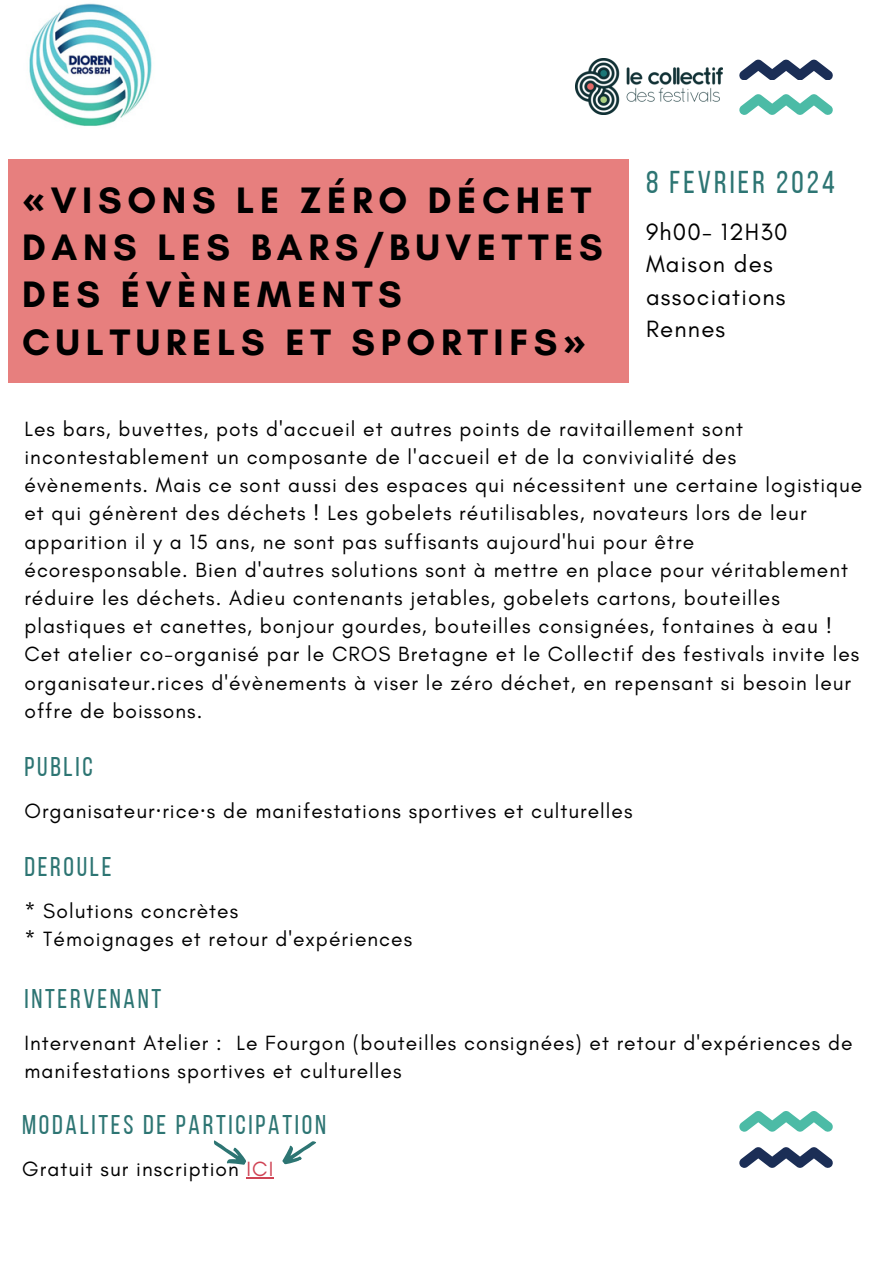
<style>
.page{position:relative;width:893px;height:1264px;background:#fff}
.page>*{position:absolute;margin:0;border:0;box-sizing:border-box;transform-origin:0 0}
.t1{font:700 37.5px/47.2px "Glacial Indifference";letter-spacing:.15em;color:#000}
.t2{font:31.5px "Bebas Neue";letter-spacing:.1em;color:#2d7573}
.t3{font:27px "Bebas Neue";letter-spacing:.1em;color:#2d7573}
.t4{font:24px/32.2px "Glacial Indifference";letter-spacing:.05em;color:#000}
.t5{font:21px/28.2px "Glacial Indifference";letter-spacing:.05em;color:#000}
.s1{font-family:"Noto Sans"}
.s2{color:#cf4354}
</style>
<div class="page">
<svg style="left:739px;top:94px;width:93px;height:20px"></svg>
<svg style="left:739px;top:60px;width:93px;height:20px"></svg>
<svg style="left:739px;top:1111px;width:93px;height:20px"></svg>
<svg style="left:739px;top:1147px;width:93px;height:20px"></svg>
<div style="left:8px;top:160px;width:620px;height:223px;background:#e77f7e"></div>
<img style="left:29px;top:3px;width:123px;height:124px">
<svg style="left:214px;top:1140px;width:102px;height:38px"></svg>
<img style="left:576px;top:58px;width:146px;height:56px">
<p class="t1" style="left:22px;top:176px;width:582px"><span class="s1">«</span>VISONS LE ZÉRO DÉCHET<br>DANS LES BARS/BUVETTES<br>DES ÉVÈNEMENTS<br>CULTURELS ET SPORTIFS<span class="s1">»</span></p>
<p class="t2" style="left:646px;top:169px;width:190px">8 FEVRIER 2024</p>
<p class="t4" style="left:646px;top:216px;width:143px">9h00- 12H30</p>
<p class="t4" style="left:646px;top:248px;width:141px">Maison des associations</p>
<p class="t4" style="left:646px;top:312px;width:81px">Rennes</p>
<p class="t5" style="left:24px;top:414px;width:839px">Les bars, buvettes, pots d'accueil et autres points de ravitaillement sont incontestablement un composante de l'accueil et de la convivialité des évènements. Mais ce sont aussi des espaces qui nécessitent une certaine logistique et qui génèrent des déchets ! Les gobelets réutilisables, novateurs lors de leur apparition il y a 15 ans, ne sont pas suffisants aujourd'hui pour être écoresponsable. Bien d'autres solutions sont à mettre en place pour véritablement réduire les déchets. Adieu contenants jetables, gobelets cartons, bouteilles plastiques et canettes, bonjour gourdes, bouteilles consignées, fontaines à eau !<br>Cet atelier co-organisé par le CROS Bretagne et le Collectif des festivals invite les organisateur.rices d'évènements à viser le zéro déchet, en repensant si besoin leur offre de boissons.</p>
<p class="t3" style="left:24px;top:755px;width:70px">PUBLIC</p>
<p class="t5" style="left:24px;top:796px;width:609px">Organisateur<span class="s1">·</span>rice<span class="s1">·</span>s de manifestations sportives et culturelles</p>
<p class="t3" style="left:24px;top:855px;width:89px">DEROULE</p>
<p class="t5" style="left:24px;top:896px;width:215px">* Solutions concrètes</p>
<p class="t5" style="left:24px;top:924px;width:389px">* Témoignages et retour d'expériences</p>
<p class="t3" style="left:24px;top:987px;width:138px">INTERVENANT</p>
<p class="t5" style="left:24px;top:1028px;width:829px">Intervenant Atelier : Le Fourgon (bouteilles consignées) et retour d'expériences de manifestations sportives et culturelles</p>
<p class="t3" style="left:22px;top:1113px;width:305px">MODALITES DE PARTICIPATION</p>
<p class="t5" style="left:22px;top:1154px;width:252px">Gratuit sur inscription <span class="s2">ICI</span></p>
</div>
